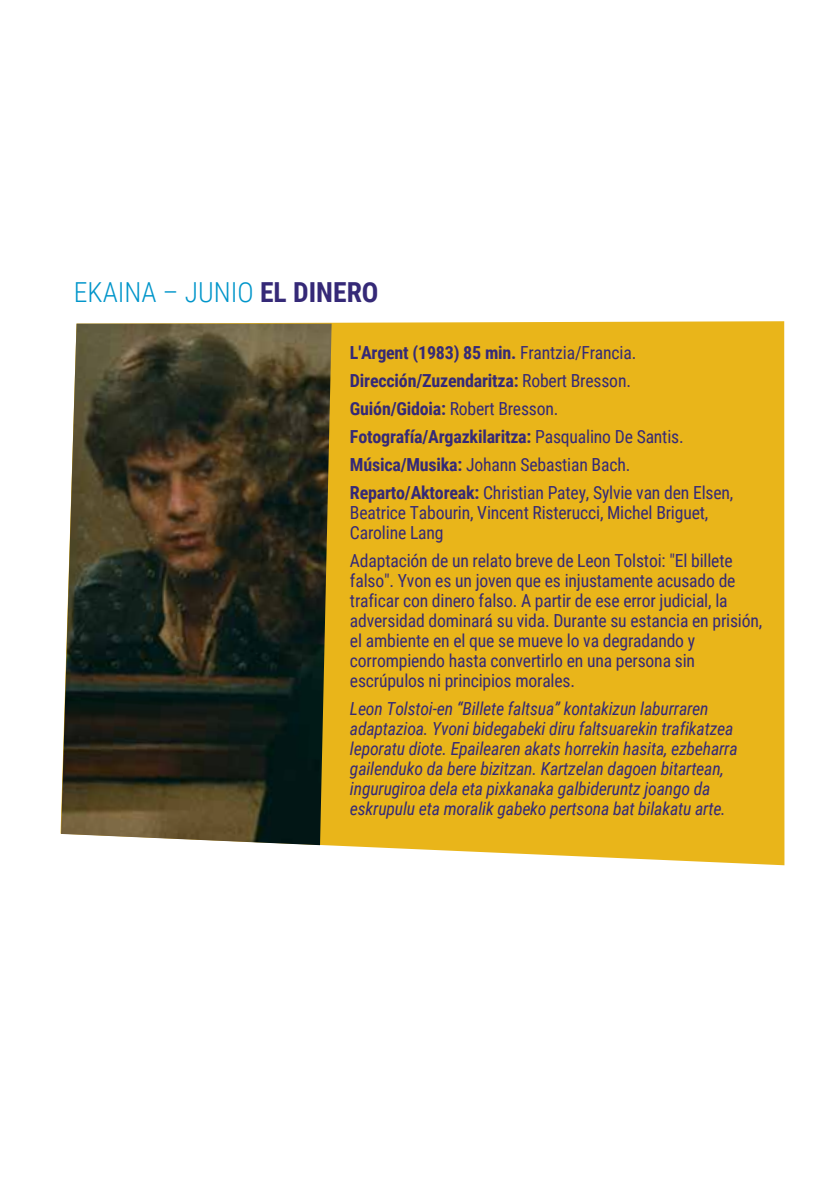
<style>
.page{position:relative;width:840px;height:1191px;background:#fff}
.page>*{position:absolute;margin:0;border:0;box-sizing:border-box;transform-origin:0 0}
.t1{font:300 27.6px "Roboto Condensed";color:#0095ca}
.t2{font:18px/20px "Roboto Condensed";letter-spacing:-.01em;color:#352977}
.t3{font:italic 18px/20px "Roboto Condensed";letter-spacing:-.01em;color:#352977}
.s1{font-weight:700;color:#352977}
.s2{font-weight:700}
</style>
<div class="page">
<div style="left:60px;top:321px;width:724px;height:544px;background:#e9b51a"></div>
<img style="left:61px;top:324px;width:270px;height:521px">
<h1 class="t1" style="left:74px;top:273px;width:306px">EKAINA – JUNIO <span class="s1">EL DINERO</span></h1>
<p class="t2" style="left:350px;top:337px;width:384px;line-height:28px"><span class="s2">L'Argent (1983) 85 min.</span> Frantzia/Francia.<br><span class="s2">Dirección/Zuzendaritza:</span> Robert Bresson.<br><span class="s2">Guión/Gidoia:</span> Robert Bresson.<br><span class="s2">Fotografía/Argazkilaritza:</span> Pasqualino De Santis.<br><span class="s2">Música/Musika:</span> Johann Sebastian Bach.<br><span class="s2">Reparto/Aktoreak:</span> Christian Patey, Sylvie van den Elsen,</p>
<p class="t2" style="left:350px;top:501px;width:359px">Beatrice Tabourin, Vincent Risterucci, Michel Briguet,<br>Caroline Lang</p>
<p class="t2" style="left:350px;top:549px;width:413px">Adaptación de un relato breve de Leon Tolstoi: "El billete falso". Yvon es un joven que es injustamente acusado de traficar con dinero falso. A partir de ese error judicial, la adversidad dominará su vida. Durante su estancia en prisión, el ambiente en el que se mueve lo va degradando y corrompiendo hasta convertirlo en una persona sin escrúpulos ni principios morales.</p>
<p class="t3" style="left:350px;top:697px;width:389px">Leon Tolstoi-en “Billete faltsua” kontakizun laburraren adaptazioa. Yvoni bidegabeki diru faltsuarekin trafikatzea leporatu diote. Epailearen akats horrekin hasita, ezbeharra gailenduko da bere bizitzan. Kartzelan dagoen bitartean, ingurugiroa dela eta pixkanaka galbideruntz joango da eskrupulu eta moralik gabeko pertsona bat bilakatu arte.</p>
</div>
